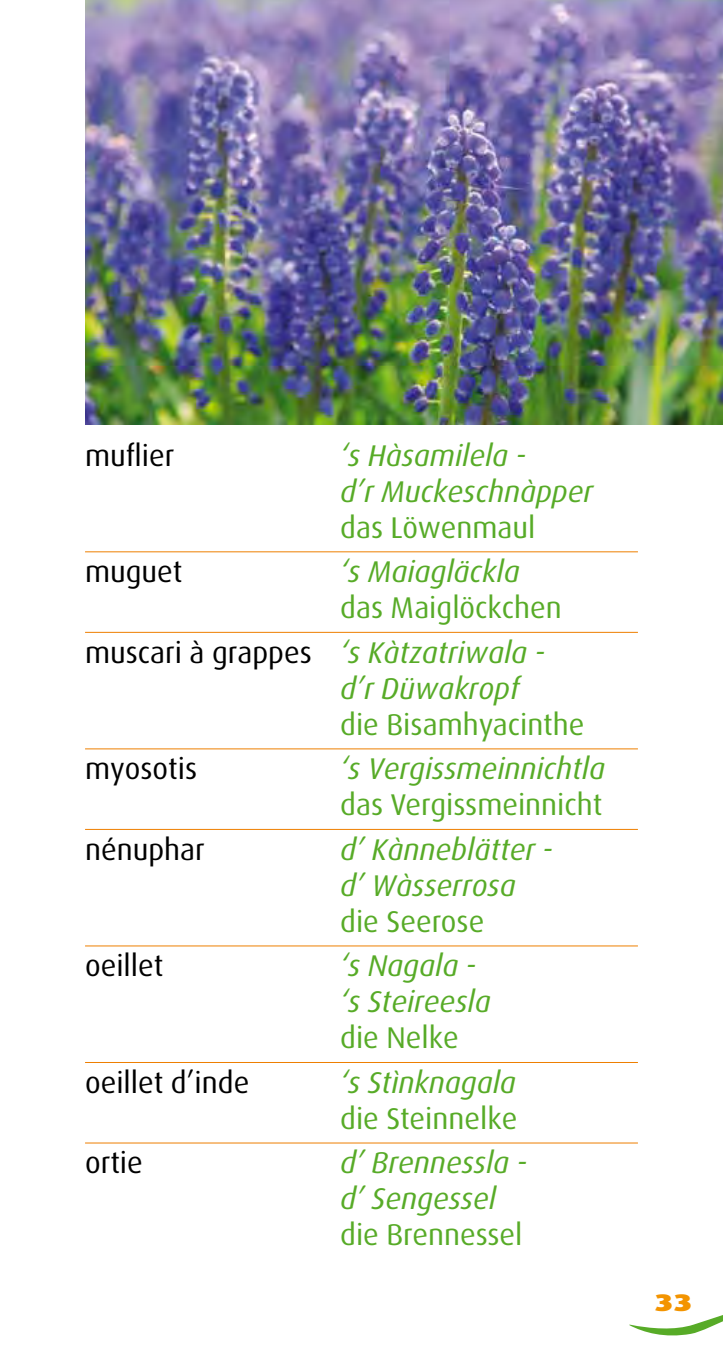
<style>
.page{position:relative;width:723px;height:1361px;background:#fff}
.page>*{position:absolute;margin:0;border:0;box-sizing:border-box;transform-origin:0 0}
.t1{font:italic 30px/36px "Dax";color:#57ab27}
.t2{font:30px/44.4px "Dax";color:#57ab27}
.t3{font:30px "Dax";color:#000}
.t4{font:900 24px "Dax";color:#f39400;scale:1.3 1}
.s1{color:#000}
.s2{font-style:italic}
</style>
<div class="page">
<img style="left:85px;top:0;width:638px;height:424px">
<svg style="left:629px;top:1315px;width:94px;height:21px"></svg>
<hr style="left:85px;top:551px;width:553px;height:1px;background:#ee7f00">
<hr style="left:85px;top:632px;width:553px;height:1px;background:#ee7f00">
<hr style="left:85px;top:748px;width:553px;height:1px;background:#ee7f00">
<hr style="left:85px;top:829px;width:553px;height:1px;background:#ee7f00">
<hr style="left:85px;top:945px;width:553px;height:1px;background:#ee7f00">
<hr style="left:85px;top:1062px;width:553px;height:1px;background:#ee7f00">
<hr style="left:85px;top:1142px;width:553px;height:1px;background:#ee7f00">
<p class="t3" style="left:85px;top:438px;width:91px">muflier</p>
<p class="t1" style="left:340px;top:437px;width:255px">‘s Hàsamilela -<br>d’r Muckeschnàpper</p>
<p class="t2" style="left:340px;top:505px;width:197px">das Löwenmaul</p>
<p class="t3" style="left:85px;top:555px;width:99px">muguet</p>
<p class="t1" style="left:340px;top:554px;width:181px">‘s Maiagläckla</p>
<p class="t2" style="left:85px;top:586px;width:478px;text-indent:255px">das Maiglöckchen <span class="s1">muscari à grappes</span> <span class="s2">‘s Kàtzatriwala -</span></p>
<p class="t1" style="left:340px;top:670px;width:181px">d’r Düwakropf</p>
<p class="t2" style="left:340px;top:702px;width:246px">die Bisamhyacinthe</p>
<p class="t3" style="left:85px;top:752px;width:114px">myosotis</p>
<p class="t1" style="left:340px;top:751px;width:266px">‘s Vergissmeinnichtla</p>
<p class="t2" style="left:340px;top:783px;width:264px">das Vergissmeinnicht</p>
<p class="t3" style="left:85px;top:832px;width:121px">nénuphar</p>
<p class="t1" style="left:340px;top:831px;width:214px">d’ Kànneblätter - d’ Wàsserrosa</p>
<p class="t2" style="left:340px;top:899px;width:146px">die Seerose</p>
<p class="t3" style="left:85px;top:949px;width:80px">oeillet</p>
<p class="t1" style="left:340px;top:948px;width:152px">‘s Nagala - ‘s Steireesla</p>
<p class="t2" style="left:340px;top:1016px;width:120px">die Nelke</p>
<p class="t3" style="left:85px;top:1065px;width:166px">oeillet d’inde</p>
<p class="t1" style="left:340px;top:1064px;width:177px">‘s Stìnknagala</p>
<p class="t2" style="left:340px;top:1096px;width:179px">die Steinnelke</p>
<p class="t3" style="left:85px;top:1146px;width:59px">ortie</p>
<p class="t1" style="left:340px;top:1145px;width:188px">d’ Brennessla - d’ Sengessel</p>
<p class="t2" style="left:340px;top:1213px;width:184px">die Brennessel</p>
<p class="t4" style="left:655px;top:1289px;width:30px">33</p>
</div>
